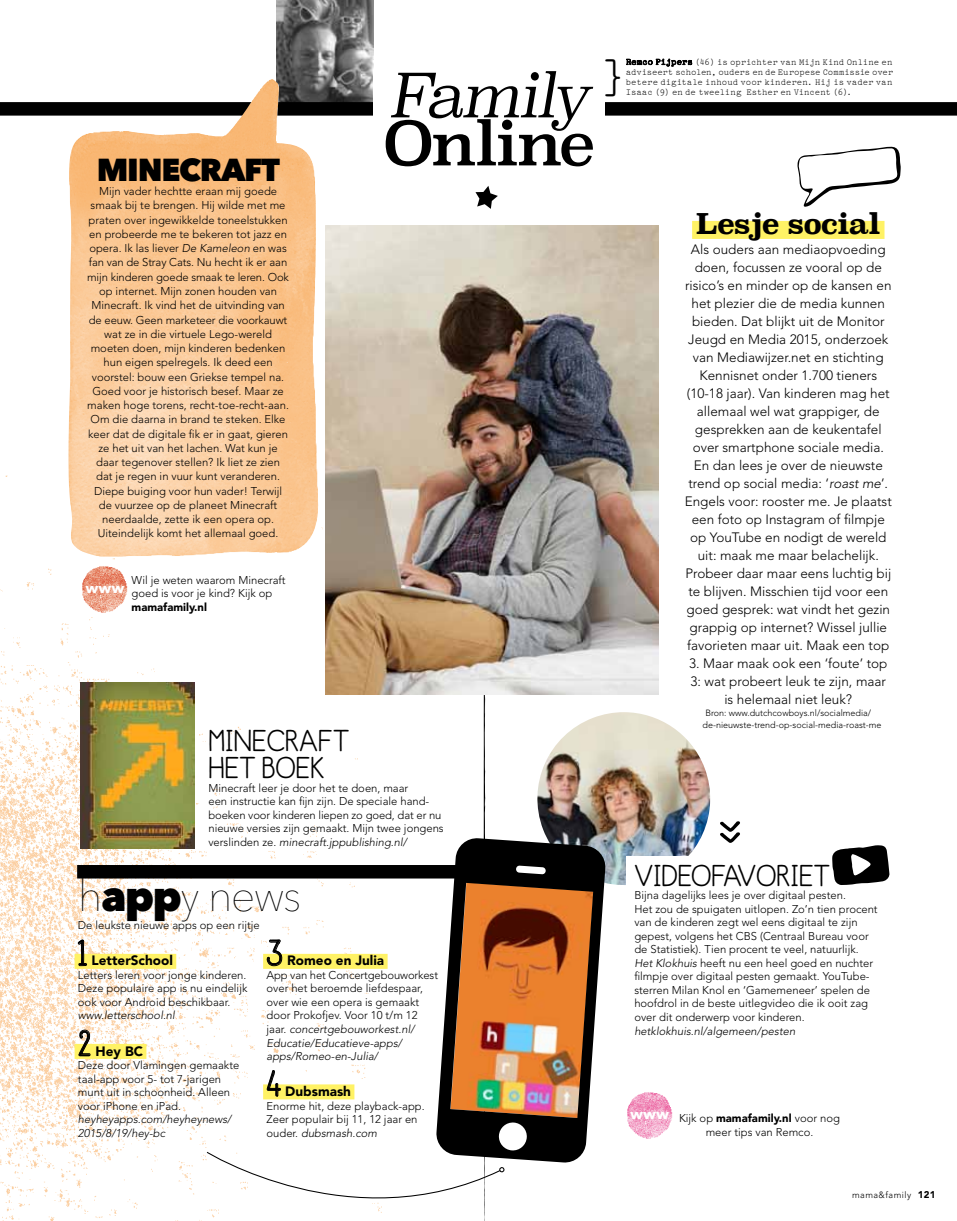
<style>
.page{position:relative;width:957px;height:1221px;background:#fff}
.page>*{position:absolute;margin:0;border:0;box-sizing:border-box;transform-origin:0 0}
.t1{font:700 72px "Minik";color:#000;scale:.75 1}
.t2{font:italic 300 60px "Superclarendon";letter-spacing:-.045em;color:#000;scale:.95 1}
.t3{font:60px "Superclarendon";letter-spacing:-.04em;color:#000}
.t4{font:46.5px "Pica 10 Pitch BT";color:#000}
.t5{font:200 43.5px "Avenir Next LT Pro";color:#000}
.t6{font:700 36px "Minik";color:#000}
.t7{font:800 31.5px "Avenir Next LT Pro";letter-spacing:-.04em;color:#000}
.t8{font:700 30px/27px "Minik";color:#000}
.t9{font:700 28.5px "Superclarendon";letter-spacing:-.03em;color:#000}
.t10{font:900 13.8px "Arial";color:#fff}
.t11{font:300 13.5px/18px "Avenir LT";color:#000;text-align:center}
.t12{font:900 13.5px "Avenir LT";color:#000}
.t13{font:300 11.25px/13.5px "Avenir LT";color:#000}
.t14{font:italic 300 11.25px/13.5px "Avenir LT";color:#000}
.t15{font:900 11.25px "Avenir LT";color:#000}
.t16{font:9px/10.2px "Pica 10 Pitch BT";letter-spacing:-.005em;color:#000;text-align:justify}
.t17{font:300 9px/12px "Avenir LT";color:#000}
.t18{font:300 9px "Avenir LT";letter-spacing:.05em;color:#000}
.s1{font-style:italic}
.s2{font-weight:800;font-size:42px}
.s3{font-weight:900}
.s4{font-weight:900;font-size:9.75px}
</style>
<div class="page">
<img style="left:0;top:225px;width:384px;height:995px">
<img style="left:277px;top:0;width:96px;height:102px">
<div style="left:0;top:102px;width:957px;height:14px;background:#000"></div>
<svg style="left:475px;top:186px;width:23px;height:23px"></svg>
<img style="left:624px;top:1090px;width:51px;height:51px;border-radius:25px">
<img style="left:504px;top:226px;width:154px;height:468px">
<svg style="left:626px;top:58px;width:66px;height:9px"></svg>
<div style="left:373px;top:71px;width:232px;height:101px;background:#fff"></div>
<img style="left:66px;top:79px;width:253px;height:477px">
<div style="left:692px;top:221px;width:192px;height:18px;background:#fff265"></div>
<div style="left:77px;top:865px;width:408px;height:13px;background:#000"></div>
<div style="left:75px;top:953px;width:101px;height:15px;background:#fff265"></div>
<div style="left:75px;top:1043px;width:71px;height:15px;background:#fff265"></div>
<svg style="left:78px;top:939px;width:9px;height:26px"></svg>
<svg style="left:79px;top:1029px;width:12px;height:27px"></svg>
<img style="left:537px;top:712px;width:174px;height:173px">
<svg style="left:206px;top:226px;width:298px;height:994px"></svg>
<div style="left:132px;top:574px;width:159px;height:41px;background:#fff"></div>
<img style="left:80px;top:564px;width:51px;height:51px;border-radius:25px">
<svg style="left:797px;top:146px;width:104px;height:61px"></svg>
<img style="left:436px;top:837px;width:170px;height:326px">
<img style="left:80px;top:682px;width:115px;height:166px">
<div style="left:626px;top:856px;width:267px;height:186px;background:#fff"></div>
<svg style="left:832px;top:845px;width:57px;height:40px"></svg>
<h3 class="t7" style="left:97px;top:150px;width:185px">MINECRAFT</h3>
<p class="t13" style="left:87px;top:184px;width:203px;line-height:14.2px;text-align:center">Mijn vader hechtte eraan mij goede smaak bij te brengen. Hij wilde met me praten over ingewikkelde toneelstukken en probeerde me te bekeren tot jazz en opera. Ik las liever <span class="s1">De Kameleon</span> en was fan van de Stray Cats. Nu hecht ik er aan mijn kinderen goede smaak te leren. Ook op internet. Mijn zonen houden van Minecraft. Ik vind het de uitvinding van de eeuw. Geen marketeer die voorkauwt wat ze in die virtuele Lego-wereld moeten doen, mijn kinderen bedenken hun eigen spelregels. Ik deed een voorstel: bouw een Griekse tempel na.<br>Goed voor je historisch besef. Maar ze maken hoge torens, recht-toe-recht-aan.<br>Om die daarna in brand te steken. Elke keer dat de digitale fik er in gaat, gieren ze het uit van het lachen. Wat kun je daar tegenover stellen? Ik liet ze zien dat je regen in vuur kunt veranderen.<br>Diepe buiging voor hun vader! Terwijl de vuurzee op de planeet Minecraft neerdaalde, zette ik een opera op.<br>Uiteindelijk komt het allemaal goed.</p>
<p class="t13" style="left:132px;top:573px;width:156px">Wil je weten waarom Minecraft goed is voor je kind? Kijk op</p>
<p class="t15" style="left:132px;top:600px;width:77px">mamafamily.nl</p>
<p class="t10" style="left:85px;top:578px;width:41px">www</p>
<h2 class="t2" style="left:389px;top:58px;width:213px">Family</h2>
<h2 class="t3" style="left:383px;top:103px;width:213px">Online</h2>
<h3 class="t8" style="left:208px;top:729px;width:142px">MINECRAFT<br>HET BOEK</h3>
<p class="t13" style="left:208px;top:781px;width:237px">Minecraft leer je door het te doen, maar<br>een instructie kan fijn zijn. De speciale hand&shy;boeken voor kinderen liepen zo goed, dat er nu nieuwe versies zijn gemaakt. Mijn twee jongens verslinden ze. <span class="s1">minecraft.jppublishing.nl/</span></p>
<h3 class="t5" style="left:78px;top:870px;width:225px">h<span class="s2">APP</span>y news</h3>
<p class="t13" style="left:78px;top:918px;width:183px">De leukste nieuwe apps op een rijtje</p>
<h3 class="t6" style="left:78px;top:932px;width:11px">1</h3>
<h3 class="t6" style="left:266px;top:932px;width:18px">3</h3>
<p class="t12" style="left:92px;top:952px;width:83px">LetterSchool</p>
<p class="t13" style="left:78px;top:968px;width:171px;text-align:justify">Letters leren voor jonge kinderen.<br>Deze populaire app is nu eindelijk ook voor Android beschikbaar.</p>
<p class="t14" style="left:78px;top:1008px;width:98px">www.letterschool.nl</p>
<h3 class="t6" style="left:78px;top:1022px;width:15px">2</h3>
<p class="t12" style="left:287px;top:952px;width:98px">Romeo en Julia</p>
<p class="t13" style="left:266px;top:968px;width:173px">App van het Concertgebouworkest over het beroemde liefdespaar, over wie een opera is gemaakt door Prokofjev. Voor 10 t/m 12 jaar. <span class="s1">concertgebouworkest.nl/<br>Educatie/Educatieve-apps/ apps/Romeo-en-Julia/</span></p>
<h3 class="t6" style="left:266px;top:1063px;width:16px">4</h3>
<p class="t12" style="left:95px;top:1042px;width:49px">Hey BC</p>
<p class="t13" style="left:78px;top:1058px;width:163px">Deze door Vlamingen gemaakte taal-app voor 5- tot 7-jarigen munt uit in schoonheid. Alleen voor iPhone en iPad.</p>
<p class="t14" style="left:78px;top:1112px;width:155px">heyheyapps.com/heyheynews/<br>2015/8/19/hey-bc</p>
<p class="t12" style="left:285px;top:1083px;width:67px">Dubsmash</p>
<p class="t13" style="left:266px;top:1098px;width:160px">Enorme hit, deze playback-app.<br>Zeer populair bij 11, 12 jaar en ouder. <span class="s1">dubsmash.com</span></p>
<p class="t16" style="left:626px;top:57px;width:269px">Remco Pijpers (46) is oprichter van Mijn Kind Online en adviseert scholen, ouders en de Europese Commissie over betere digitale inhoud voor kinderen. Hij is vader van Isaac (9) en de tweeling Esther en Vincent (6).</p>
<h3 class="t4" style="left:599px;top:51px;width:30px">}</h3>
<h3 class="t9" style="left:696px;top:203px;width:186px">Lesje social</h3>
<p class="t11" style="left:685px;top:240px;width:209px">Als ouders aan mediaopvoeding doen, focussen ze vooral op de risico’s en minder op de kansen en het plezier die de media kunnen bieden. Dat blijkt uit de Monitor<br>Jeugd en Media 2015, onderzoek van Mediawijzer.net en stichting<br>Kennisnet onder 1.700 tieners (10-18 jaar). Van kinderen mag het allemaal wel wat grappiger, de gesprekken aan de keukentafel over smartphone sociale media.<br>En dan lees je over de nieuwste trend op social media: ‘<span class="s1">roast me</span>’.<br>Engels voor: rooster me. Je plaatst een foto op Instagram of filmpje op YouTube en nodigt de wereld uit: maak me maar belachelijk.<br>Probeer daar maar eens luchtig bij te blijven. Misschien tijd voor een goed gesprek: wat vindt het gezin grappig op internet? Wissel jullie favorieten maar uit. Maak een top</p>
<p class="t11" style="left:689px;top:654px;width:200px">3. Maar maak ook een ‘foute’ top<br>3: wat probeert leuk te zijn, maar is helemaal niet leuk?</p>
<p class="t17" style="left:702px;top:707px;width:180px;text-indent:3px">Bron: www.dutchcowboys.nl/socialmedia/ de-nieuwste-trend-op-social-media-roast-me</p>
<h1 class="t1" style="left:786px;top:819px;width:35px;rotate:90deg">&gt;&gt;</h1>
<h3 class="t8" style="left:634px;top:863px;width:197px">VIDEOFAVORIET</h3>
<p class="t13" style="left:634px;top:888px;width:245px">Bijna dagelijks lees je over digitaal pesten.<br>Het zou de spuigaten uitlopen. Zo’n tien procent van de kinderen zegt wel eens digitaal te zijn gepest, volgens het CBS (Centraal Bureau voor de Statistiek). Tien procent te veel, natuurlijk.<br><span class="s1">Het Klokhuis</span> heeft nu een heel goed en nuchter filmpje over digitaal pesten gemaakt. YouTube&shy;sterren Milan Knol en ‘Gamemeneer’ spelen de hoofdrol in de beste uitlegvideo die ik ooit zag over dit onderwerp voor kinderen.</p>
<p class="t14" style="left:634px;top:1023px;width:162px">hetklokhuis.nl/algemeen/pesten</p>
<p class="t10" style="left:630px;top:1104px;width:41px">www</p>
<p class="t13" style="left:679px;top:1111px;width:162px;text-align:center">Kijk op <span class="s3">mamafamily.nl</span> voor nog meer tips van Remco.</p>
<p class="t18" style="left:852px;top:1189px;width:85px">mama&amp;family <span class="s4">121</span></p>
</div>
